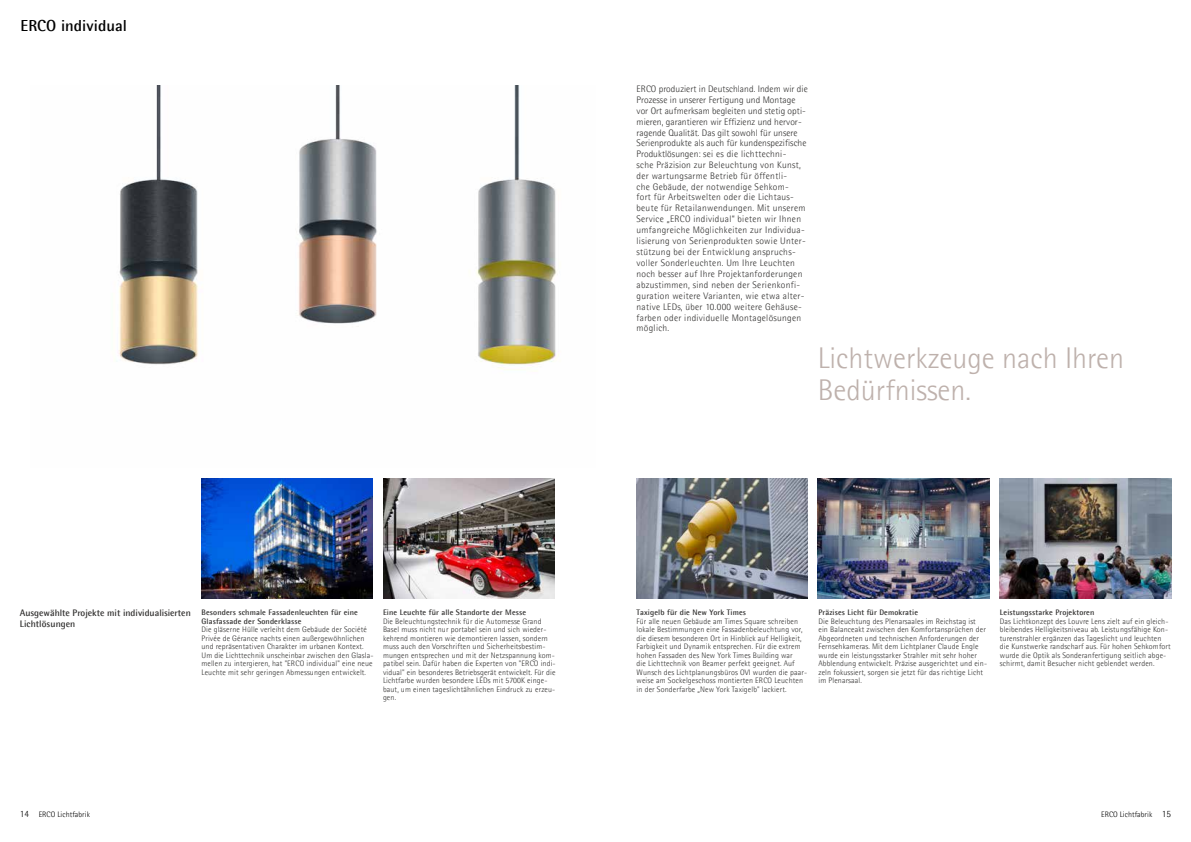
<style>
.page{position:relative;width:1191px;height:842px;background:#fff}
.page>*{position:absolute;margin:0;border:0;box-sizing:border-box;transform-origin:0 0}
.t1{font:300 30px/32px "Rotis Semi Sans Std";color:#beb1ac}
.t2{font:700 16px "Rotis Semi Sans Std";letter-spacing:.005em;color:#000}
.t3{font:300 9.5px/10.9px "Rotis Semi Sans Std";letter-spacing:.03em;color:#31302f}
.t4{font:700 9.5px/10.9px "Rotis Semi Sans Std";color:#31302f}
.t5{font:300 8px/8.5px "Rotis Semi Sans Std";letter-spacing:.015em;color:#31302f}
.t6{font:700 8px/8.5px "Rotis Semi Sans Std";letter-spacing:.015em;color:#31302f}
.t7{font:300 8px "Rotis Semi Sans Std";letter-spacing:.005em;color:#000}
.s1{font-size:9.5px}
</style>
<div class="page">
<img style="left:818px;top:479px;width:171px;height:120px">
<img style="left:1000px;top:479px;width:171px;height:120px">
<img style="left:383px;top:479px;width:171px;height:120px">
<img style="left:201px;top:479px;width:172px;height:120px">
<img style="left:636px;top:478px;width:172px;height:121px">
<img style="left:119px;top:86px;width:440px;height:284px">
<h2 class="t2" style="left:21px;top:16px;width:108px">ERCO individual</h2>
<p class="t3" style="left:636px;top:83px;width:173px">ERCO produziert in Deutschland. Indem wir die Prozesse in unserer Fertigung und Montage vor Ort aufmerksam begleiten und stetig opti&shy;mieren, garantieren wir Effizienz und hervor&shy;ragende Qualität. Das gilt sowohl für unsere Serienprodukte als auch für kundenspezifische Produktlösungen: sei es die lichttechni-<br>sche Präzision zur Beleuchtung von Kunst, der wartungsarme Betrieb für öffentli-<br>che Gebäude, der notwendige Sehkom-<br>fort für Arbeitswelten oder die Lichtaus&shy;beute für Retailanwendungen. Mit unserem Service „ERCO individual“ bieten wir Ihnen umfangreiche Möglichkeiten zur Individua&shy;lisierung von Serienprodukten sowie Unter&shy;stützung bei der Entwicklung anspruchs&shy;voller Sonderleuchten. Um Ihre Leuchten noch besser auf Ihre Projektanforderungen abzustimmen, sind neben der Serienkonfi&shy;guration weitere Varianten, wie etwa alter&shy;native LEDs, über 10.000 weitere Gehäuse&shy;farben oder individuelle Montagelösungen möglich.</p>
<h1 class="t1" style="left:818px;top:343px;width:308px">Lichtwerkzeuge nach Ihren<br>Bedürfnissen.</h1>
<p class="t4" style="left:20px;top:608px;width:172px">Ausgewählte Projekte mit individualisierten<br>Lichtlösungen</p>
<p class="t6" style="left:201px;top:608px;width:158px">Besonders schmale Fassadenleuchten für eine<br>Glasfassade der Sonderklasse</p>
<p class="t5" style="left:201px;top:625px;width:174px">Die gläserne Hülle verleiht dem Gebäude der Société Privée de Gérance nachts einen außergewöhnlichen und repräsentativen Charakter im urbanen Kontext.<br>Um die Lichttechnik unscheinbar zwischen den Glasla&shy;mellen zu intergieren, hat "ERCO individual" eine neue Leuchte mit sehr geringen Abmessungen entwickelt.</p>
<p class="t6" style="left:383px;top:608px;width:145px">Eine Leuchte für alle Standorte der Messe</p>
<p class="t5" style="left:383px;top:617px;width:174px">Die Beleuchtungstechnik für die Automesse Grand Basel muss nicht nur portabel sein und sich wieder&shy;kehrend montieren wie demontieren lassen, sondern muss auch den Vorschriften und Sicherheitsbestim&shy;mungen entsprechen und mit der Netzspannung kom&shy;patibel sein. Dafür haben die Experten von "ERCO indi&shy;vidual" ein besonderes Betriebsgerät entwickelt. Für die Lichtfarbe wurden besondere LEDs mit 5700K einge&shy;baut, um einen tageslichtähnlichen Eindruck zu erzeu&shy;gen.</p>
<p class="t6" style="left:636px;top:608px;width:111px">Taxigelb für die New York Times</p>
<p class="t5" style="left:636px;top:617px;width:172px">Für alle neuen Gebäude am Times Square schreiben lokale Bestimmungen eine Fassadenbeleuchtung vor, die diesem besonderen Ort in Hinblick auf Helligkeit, Farbigkeit und Dynamik entsprechen. Für die extrem hohen Fassaden des New York Times Building war<br>die Lichttechnik von Beamer perfekt geeignet. Auf Wunsch des Lichtplanungsbüros OVI wurden die paar&shy;weise am Sockelgeschoss montierten ERCO Leuchten in der Sonderfarbe „New York Taxigelb" lackiert.</p>
<p class="t6" style="left:818px;top:608px;width:101px">Präzises Licht für Demokratie</p>
<p class="t5" style="left:818px;top:617px;width:170px">Die Beleuchtung des Plenarsaales im Reichstag ist ein Balanceakt zwischen den Komfortansprüchen der Abgeordneten und technischen Anforderungen der Fernsehkameras. Mit dem Lichtplaner Claude Engle wurde ein leistungsstarker Strahler mit sehr hoher Abblendung entwickelt. Präzise ausgerichtet und ein&shy;zeln fokussiert, sorgen sie jetzt für das richtige Licht im Plenarsaal.</p>
<p class="t6" style="left:1000px;top:608px;width:96px">Leistungsstarke Projektoren</p>
<p class="t5" style="left:1000px;top:617px;width:172px">Das Lichtkonzept des Louvre Lens zielt auf ein gleich&shy;bleibendes Helligkeitsniveau ab. Leistungsfähige Kon&shy;turenstrahler ergänzen das Tageslicht und leuchten die Kunstwerke randscharf aus. Für hohen Sehkomfort wurde die Optik als Sonderanfertigung seitlich abge&shy;schirmt, damit Besucher nicht geblendet werden.</p>
<p class="t7" style="left:20px;top:809px;width:72px"><span class="s1">14</span> ERCO Lichtfabrik</p>
<p class="t7" style="left:1101px;top:809px;width:72px">ERCO Lichtfabrik <span class="s1">15</span></p>
</div>
